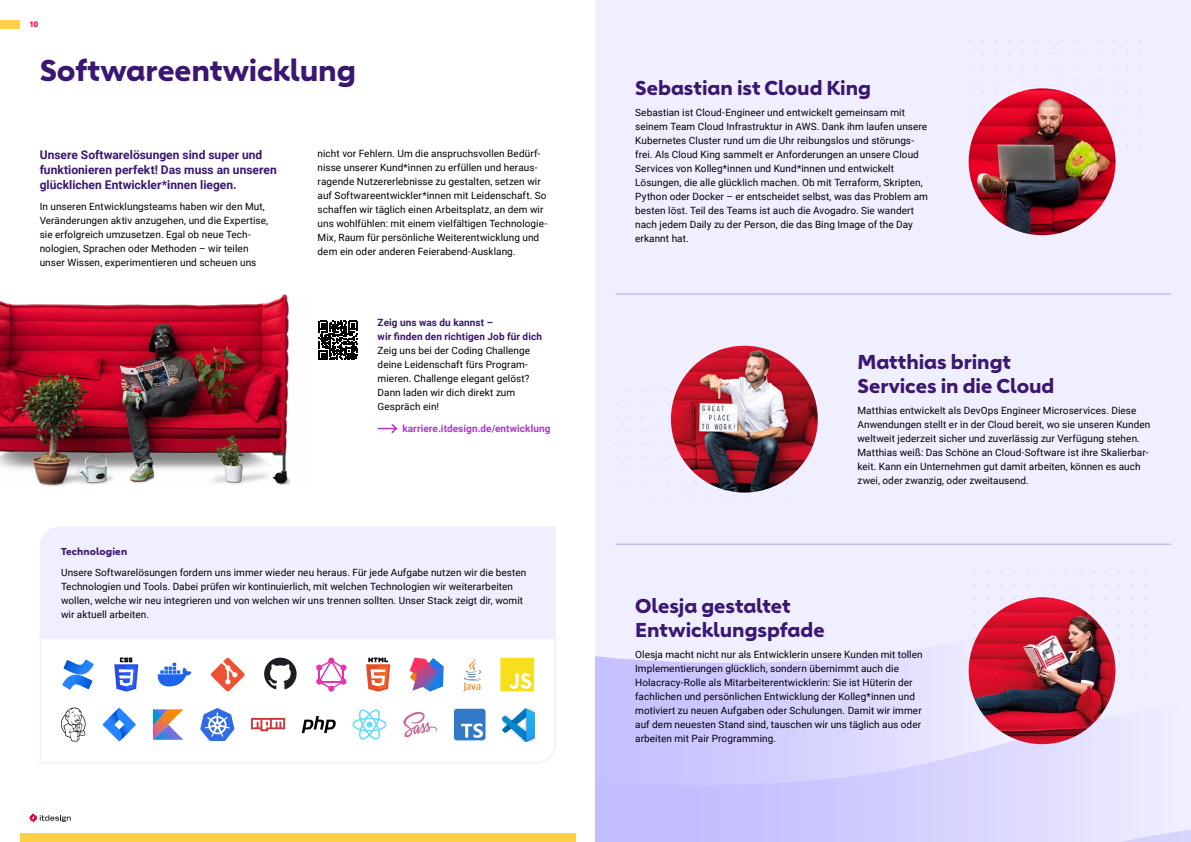
<style>
.page{position:relative;width:1191px;height:842px;background:#fff}
.page>*{position:absolute;margin:0;border:0;box-sizing:border-box;transform-origin:0 0}
.t1{font:700 30px "Carnero";letter-spacing:-.005em;color:#3a1772}
.t2{font:700 20px/24px "Carnero";letter-spacing:-.005em;color:#3a1772}
.t3{font:700 12px/15px "Roboto";color:#3a1772}
.t4{font:10px/14px "Roboto";letter-spacing:.005em;color:#000}
.t5{font:700 10px/14px "Roboto";letter-spacing:.01em;color:#3a1772}
.t6{font:700 10px "Roboto";letter-spacing:.01em;color:#af35cc}
.t7{font:700 10px "Carnero";letter-spacing:.005em;color:#3a1772}
.t8{font:700 8px "Carnero";color:#ff0040}
</style>
<div class="page">
<div style="left:595px;top:0;width:596px;height:842px;background:#f0efff"></div>
<svg style="left:595px;top:628px;width:521px;height:128px"></svg>
<svg style="left:595px;top:756px;width:596px;height:86px"></svg>
<svg style="left:30px;top:814px;width:41px;height:8px"></svg>
<div style="left:20px;top:833px;width:555px;height:9px;background:#ffcf46"></div>
<div style="left:0;top:20px;width:20px;height:8px;background:#ffcf46"></div>
<img style="left:968px;top:88px;width:147px;height:147px;border-radius:73px">
<img style="left:671px;top:346px;width:147px;height:147px;border-radius:73px">
<img style="left:968px;top:597px;width:147px;height:147px;border-radius:73px">
<div style="left:40px;top:526px;width:516px;height:109px;background:#f0efff"></div>
<svg style="left:40px;top:635px;width:516px;height:129px"></svg>
<img style="left:0;top:294px;width:291px;height:192px">
<svg style="left:62px;top:660px;width:32px;height:30px"></svg>
<svg style="left:114px;top:658px;width:24px;height:34px"></svg>
<svg style="left:158px;top:663px;width:33px;height:23px"></svg>
<svg style="left:211px;top:658px;width:34px;height:33px"></svg>
<svg style="left:264px;top:658px;width:32px;height:31px"></svg>
<svg style="left:316px;top:658px;width:31px;height:32px"></svg>
<svg style="left:366px;top:658px;width:24px;height:34px"></svg>
<svg style="left:409px;top:658px;width:34px;height:34px"></svg>
<svg style="left:463px;top:658px;width:18px;height:34px"></svg>
<svg style="left:500px;top:658px;width:34px;height:33px"></svg>
<svg style="left:61px;top:707px;width:25px;height:34px"></svg>
<svg style="left:103px;top:707px;width:33px;height:34px"></svg>
<svg style="left:153px;top:709px;width:30px;height:31px"></svg>
<svg style="left:200px;top:708px;width:34px;height:33px"></svg>
<svg style="left:251px;top:718px;width:34px;height:13px"></svg>
<svg style="left:302px;top:716px;width:34px;height:17px"></svg>
<svg style="left:352px;top:709px;width:34px;height:31px"></svg>
<svg style="left:403px;top:712px;width:34px;height:25px"></svg>
<svg style="left:454px;top:709px;width:31px;height:31px"></svg>
<img style="left:502px;top:740px;width:19px;height:1px">
<img style="left:521px;top:707px;width:13px;height:34px">
<svg style="left:502px;top:708px;width:32px;height:32px"></svg>
<hr style="left:615px;top:293px;width:556px;height:2px;background:#c3beff">
<hr style="left:615px;top:543px;width:556px;height:2px;background:#c3beff">
<svg style="left:378px;top:424px;width:20px;height:10px"></svg>
<svg style="left:318px;top:321px;width:40px;height:39px"></svg>
<p class="t8" style="left:30px;top:19px;width:10px">10</p>
<h1 class="t1" style="left:40px;top:52px;width:318px">Softwareentwicklung</h1>
<p class="t3" style="left:40px;top:147px;width:239px">Unsere Softwarelösungen sind super und funktionieren perfekt! Das muss an unseren glücklichen Entwickler*innen liegen.</p>
<p class="t4" style="left:40px;top:199px;width:230px">In unseren Entwicklungsteams haben wir den Mut, Veränderungen aktiv anzugehen, und die Expertise, sie erfolgreich umzusetzen. Egal ob neue Tech&shy;nologien, Sprachen oder Methoden – wir teilen unser Wissen, experimentieren und scheuen uns</p>
<p class="t4" style="left:317px;top:146px;width:231px">nicht vor Fehlern. Um die anspruchsvollen Bedürf&shy;nisse unserer Kund*innen zu erfüllen und heraus&shy;ragende Nutzererlebnisse zu gestalten, setzen wir auf Software-entwickler*innen mit Leidenschaft. So schaffen wir täglich einen Arbeitsplatz, an dem wir uns wohlfühlen: mit einem vielfältigen Technologie-Mix, Raum für persönliche Weiterentwicklung und dem ein oder anderen Feierabend-Ausklang.</p>
<p class="t5" style="left:378px;top:315px;width:166px">Zeig uns was du kannst –<br>wir finden den richtigen Job für dich</p>
<p class="t4" style="left:378px;top:343px;width:154px">Zeig uns bei der Coding Challenge deine Leidenschaft fürs Program&shy;mieren. Challenge elegant gelöst?<br>Dann laden wir dich direkt zum<br>Gespräch ein!</p>
<p class="t6" style="left:402px;top:422px;width:150px">karriere.itdesign.de/entwicklung</p>
<p class="t7" style="left:61px;top:545px;width:68px">Technologien</p>
<p class="t4" style="left:61px;top:565px;width:467px">Unsere Softwarelösungen fordern uns immer wieder neu heraus. Für jede Aufgabe nutzen wir die besten Technologien und Tools. Dabei prüfen wir kontinuierlich, mit welchen Technologien wir weiterarbeiten wollen, welche wir neu integrieren und von welchen wir uns trennen sollten. Unser Stack zeigt dir, womit wir aktuell arbeiten.</p>
<h2 class="t2" style="left:635px;top:76px;width:237px">Sebastian ist Cloud King</h2>
<p class="t4" style="left:635px;top:105px;width:294px">Sebastian ist Cloud-Engineer und entwickelt gemeinsam mit seinem Team Cloud Infrastruktur in AWS. Dank ihm laufen unsere Kubernetes Cluster rund um die Uhr reibungslos und störungs&shy;frei. Als Cloud King sammelt er Anforderungen an unsere Cloud -Services von Kolleg*innen und Kund*innen und entwickelt Lösungen, die alle glücklich machen. Ob mit Terraform, Skripten, Python oder Docker – er entscheidet selbst, was das Problem am besten löst. Teil des Teams ist auch die Avogadro. Sie wandert nach jedem Daily zu der Person, die das Bing Image of the Day erkannt hat.</p>
<h2 class="t2" style="left:857px;top:350px;width:198px">Matthias bringt<br>Services in die Cloud</h2>
<p class="t4" style="left:857px;top:403px;width:294px">Matthias entwickelt als DevOps Engineer Microservices. Diese Anwendungen stellt er in der Cloud bereit, wo sie unseren Kunden weltweit jederzeit sicher und zuverlässig zur Verfügung stehen.<br>Matthias weiß: Das Schöne an Cloud-Software ist ihre Skalierbar&shy;keit. Kann ein Unternehmen gut damit arbeiten, können es auch zwei, oder zwanzig, oder zweitausend.</p>
<h2 class="t2" style="left:635px;top:594px;width:191px">Olesja gestaltet<br>Entwicklungspfade</h2>
<p class="t4" style="left:635px;top:647px;width:289px">Olesja macht nicht nur als Entwicklerin unsere Kunden mit tollen Implementierungen glücklich, sondern übernimmt auch die Holacracy-Rolle als Mitarbeiterentwicklerin: Sie ist Hüterin der fachlichen und persönlichen Entwicklung der Kolleg*innen und motiviert zu neuen Aufgaben oder Schulungen. Damit wir immer auf dem neuesten Stand sind, tauschen wir uns täglich aus oder arbeiten mit Pair Programming.</p>
</div>
